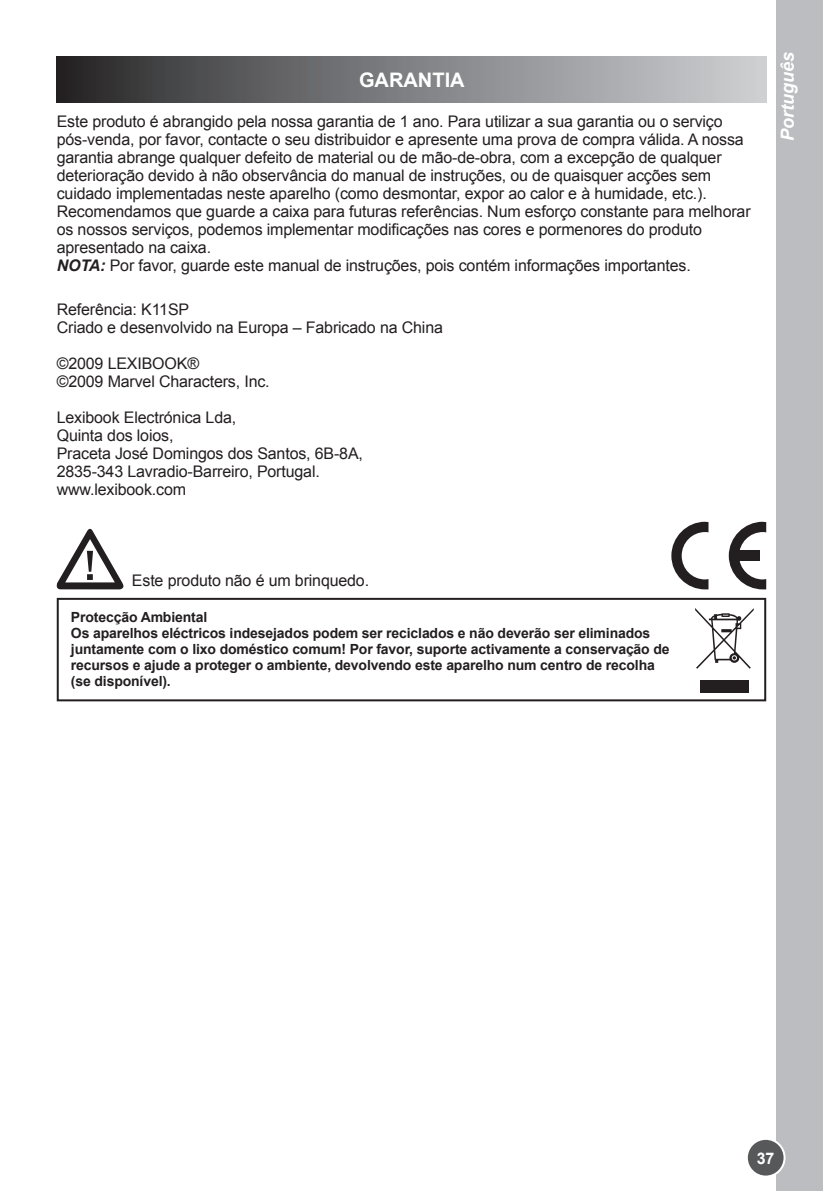
<style>
.page{position:relative;width:823px;height:1191px;background:#fff}
.page>*{position:absolute;margin:0;border:0;box-sizing:border-box;transform-origin:0 0}
.t1{font:700 20px "VU Arial";color:#fff}
.t2{font:italic 700 18px "VU Arial";letter-spacing:-.01em;color:#fff}
.t3{font:16px/18px "VU Arial";letter-spacing:-.01em;color:#231f20}
.t4{font:700 16px "VU Arial";color:#fff}
.t5{font:700 14px/16px "VU Arial";letter-spacing:-.01em;color:#231f20}
.s1{font-weight:700;font-style:italic}
</style>
<div class="page">
<div style="left:775px;top:0;width:47px;height:1191px;background:#bcbdc0"></div>
<div style="left:746px;top:1138px;width:38px;height:38px;background:#57585a;border-radius:50%"></div>
<div style="left:745px;top:1137px;width:40px;height:40px;border:2px solid #fff;border-radius:50%"></div>
<div style="left:57px;top:57px;width:708px;height:45px;background:linear-gradient(to right,#2a2a2b,#d1d3d6)"></div>
<div style="left:57px;top:598px;width:708px;height:103px;border:2px solid #231f20"></div>
<svg style="left:695px;top:608px;width:58px;height:61px"></svg>
<div style="left:699px;top:680px;width:49px;height:13px;background:#231f20"></div>
<svg style="left:671px;top:522px;width:37px;height:67px"></svg>
<svg style="left:728px;top:522px;width:37px;height:67px"></svg>
<div style="left:731px;top:550px;width:27px;height:11px;background:#231f20"></div>
<svg style="left:56px;top:529px;width:68px;height:60px"></svg>
<p class="t1" style="left:359px;top:66px;width:107px">GARANTIA</p>
<p class="t3" style="left:57px;top:112px;width:695px">Este produto é abrangido pela nossa garantia de 1 ano. Para utilizar a sua garantia ou o serviço pós-venda, por favor, contacte o seu distribuidor e apresente uma prova de compra válida. A nossa garantia abrange qualquer defeito de material ou de mão-de-obra, com a excepção de qualquer deterioração devido à não observância do manual de instruções, ou de quaisquer acções sem cuidado implementadas neste aparelho (como desmontar, expor ao calor e à humidade, etc.).<br>Recomendamos que guarde a caixa para futuras referências. Num esforço constante para melhorar os nossos serviços, podemos implementar modificações nas cores e pormenores do produto apresentado na caixa.<br><span class="s1">NOTA:</span> Por favor, guarde este manual de instruções, pois contém informações importantes.</p>
<p class="t3" style="left:57px;top:301px;width:387px">Referência: K11SP<br>Criado e desenvolvido na Europa – Fabricado na China</p>
<p class="t3" style="left:57px;top:355px;width:214px">©2009 LEXIBOOK®<br>©2009 Marvel Characters, Inc.</p>
<p class="t3" style="left:57px;top:409px;width:307px">Lexibook Electrónica Lda,<br>Quinta dos loios,<br>Praceta José Domingos dos Santos, 6B-8A,<br>2835-343 Lavradio-Barreiro, Portugal. www.lexibook.com</p>
<p class="t2" style="left:775px;top:141px;width:91px;rotate:-90deg">Português</p>
<p class="t3" style="left:132px;top:571px;width:238px">Este produto não é um brinquedo.</p>
<p class="t5" style="left:71px;top:609px;width:600px">Protecção Ambiental<br>Os aparelhos eléctricos indesejados podem ser reciclados e não deverão ser eliminados juntamente com o lixo doméstico comum! Por favor, suporte activamente a conservação de recursos e ajude a proteger o ambiente, devolvendo este aparelho num centro de recolha (se disponível).</p>
<p class="t4" style="left:756px;top:1148px;width:19px">37</p>
</div>
